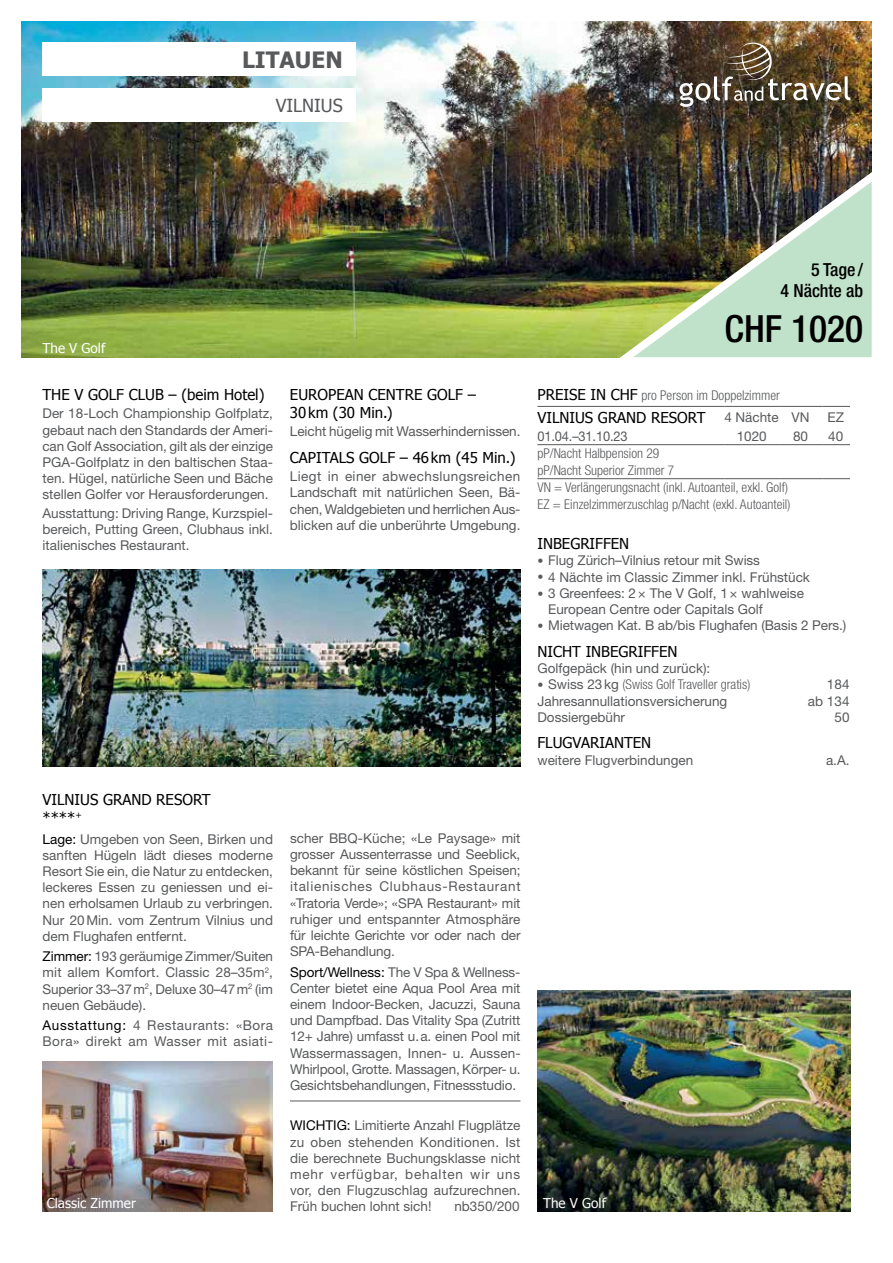
<style>
.page{position:relative;width:893px;height:1263px;background:#fff}
.page>*{position:absolute;margin:0;border:0;box-sizing:border-box;transform-origin:0 0}
.t1{font:500 condensed 37.5px "Helvetica Neue LT Pro";color:#000}
.t2{font:700 22.5px "Tahoma";color:#58595b}
.t3{font:500 condensed 18px/21.6px "Helvetica Neue LT Pro";color:#000;text-align:right}
.t4{font:18px "Tahoma";color:#58595b}
.t5{font:15px/18px "Tahoma";color:#000}
.t6{font:13.5px/16.2px "Helvetica Neue LT Pro";color:#58595b;text-align:justify}
.t7{font:300 condensed 13.5px/16.2px "Helvetica Neue LT Pro";color:#58595b}
.t8{font:13.5px/16.2px "Helvetica Neue LT Pro";letter-spacing:.04em;color:#58595b}
.t9{font:13.5px "Tahoma";color:#fff}
.t10{font:13.5px "Helvetica Neue LT Pro";color:#58595b;scale:.95 1}
.s1{color:#000}
.s2{font-family:"Tahoma";font-weight:400;font-stretch:normal;font-size:15px;color:#000}
.s3{font-size:12px}
.s4{font-weight:400;font-stretch:normal;font-size:12px}
.s5{font-weight:400;font-stretch:normal}
</style>
<div class="page">
<img style="left:43px;top:570px;width:477px;height:197px">
<img style="left:43px;top:1061px;width:230px;height:151px">
<img style="left:21px;top:21px;width:851px;height:336px">
<img style="left:611px;top:159px;width:261px;height:199px">
<img style="left:679px;top:43px;width:171px;height:63px">
<img style="left:537px;top:990px;width:313px;height:222px">
<hr style="left:290px;top:1100px;width:230px;height:1px;background:#58595b">
<hr style="left:537px;top:406px;width:188px;height:1px;background:#58595b">
<hr style="left:725px;top:406px;width:55px;height:1px;background:#58595b">
<hr style="left:780px;top:406px;width:42px;height:1px;background:#58595b">
<svg style="left:822px;top:406px;width:28px;height:1px"></svg>
<hr style="left:537px;top:444px;width:188px;height:1px;background:#58595b">
<hr style="left:725px;top:444px;width:55px;height:1px;background:#58595b">
<hr style="left:780px;top:444px;width:42px;height:1px;background:#58595b">
<svg style="left:822px;top:444px;width:28px;height:1px"></svg>
<hr style="left:537px;top:478px;width:188px;height:1px;background:#58595b">
<hr style="left:725px;top:478px;width:55px;height:1px;background:#58595b">
<hr style="left:780px;top:478px;width:42px;height:1px;background:#58595b">
<svg style="left:822px;top:478px;width:28px;height:1px"></svg>
<div style="left:43px;top:43px;width:313px;height:33px;background:#fff"></div>
<div style="left:43px;top:89px;width:313px;height:33px;background:#fff"></div>
<h2 class="t2" style="left:242px;top:44px;width:102px">LITAUEN</h2>
<h3 class="t4" style="left:276px;top:94px;width:68px">VILNIUS</h3>
<p class="t9" style="left:43px;top:339px;width:64px">The V Golf</p>
<p class="t5" style="left:43px;top:385px;width:223px">THE V GOLF CLUB – (beim Hotel)</p>
<p class="t6" style="left:43px;top:405px;width:232px">Der 18-Loch Championship Golfplatz, gebaut nach den Standards der Ameri&shy;can Golf Association, gilt als der einzige PGA-Golfplatz in den baltischen Staa&shy;ten. Hügel, natürliche Seen und Bäche stellen Golfer vor Herausforderungen.</p>
<p class="t6" style="left:43px;top:504px;width:232px">Ausstattung: Driving Range, Kurzspiel&shy;bereich, Putting Green, Clubhaus inkl. italienisches Restaurant.</p>
<p class="t5" style="left:43px;top:790px;width:170px">VILNIUS GRAND RESORT ****<sup>+</sup></p>
<p class="t6" style="left:43px;top:830px;width:232px"><span class="s1">Lage:</span> Umgeben von Seen, Birken und sanften Hügeln lädt dieses moderne Resort Sie ein, die Natur zu entdecken, leckeres Essen zu geniessen und ei&shy;nen erholsamen Urlaub zu verbringen.<br>Nur 20 Min. vom Zentrum Vilnius und dem Flughafen entfernt.</p>
<p class="t6" style="left:43px;top:948px;width:232px"><span class="s1">Zimmer:</span> 193 geräumige Zimmer/Suiten mit allem Komfort. Classic 28–35m<sup>2</sup>, Superior 33–37 m<sup>2</sup>, Deluxe 30–47 m<sup>2</sup> (im neuen Gebäude).</p>
<p class="t8" style="left:43px;top:1017px;width:232px"><span class="s1">Ausstattung:</span> 4 Restaurants: «Bora<br>Bora» direkt am Wasser mit asiati-</p>
<p class="t9" style="left:47px;top:1194px;width:91px">Classic Zimmer</p>
<h3 class="t3" style="left:780px;top:258px;width:84px">5 Tage /<br>4 Nächte ab</h3>
<h1 class="t1" style="left:724px;top:307px;width:140px">CHF 1020</h1>
<p class="t5" style="left:290px;top:385px;width:187px">EUROPEAN CENTRE GOLF –<br>30 km (30 Min.)</p>
<p class="t6" style="left:290px;top:423px;width:232px">Leicht hügelig mit Wasserhindernissen.</p>
<p class="t5" style="left:290px;top:448px;width:227px">CAPITALS GOLF – 46 km (45 Min.)</p>
<p class="t6" style="left:290px;top:468px;width:232px">Liegt in einer abwechslungsreichen Landschaft mit natürlichen Seen, Bä&shy;chen, Waldgebieten und herrlichen Aus&shy;blicken auf die unberührte Umgebung.</p>
<p class="t7" style="left:537px;top:387px;width:244px"><span class="s2">PREISE IN CHF</span> pro Person im Doppelzimmer</p>
<p class="t5" style="left:537px;top:408px;width:170px">VILNIUS GRAND RESORT</p>
<p class="t6" style="left:725px;top:409px;width:86px">4 Nächte VN</p>
<p class="t6" style="left:827px;top:409px;width:18px">EZ</p>
<p class="t10" style="left:537px;top:428px;width:96px">01.04.–31.10.23</p>
<p class="t6" style="left:737px;top:428px;width:32px">1020</p>
<p class="t6" style="left:793px;top:428px;width:17px">80</p>
<p class="t6" style="left:828px;top:428px;width:17px">40</p>
<p class="t7" style="left:537px;top:445px;width:138px">pP/Nacht Halbpension 29 pP/Nacht Superior Zimmer 7</p>
<p class="t7" style="left:537px;top:479px;width:254px">VN = Verlängerungsnacht (inkl. Autoanteil, exkl. Golf)<br>EZ = Einzelzimmerzuschlag p/Nacht (exkl. Autoanteil)</p>
<p class="t5" style="left:537px;top:534px;width:93px">INBEGRIFFEN</p>
<p class="t6" style="left:537px;top:552px;width:224px"><span class="s3">•</span> Flug Zürich–Vilnius retour mit Swiss</p>
<p class="t6" style="left:537px;top:568px;width:274px"><span class="s3">•</span> 4 Nächte im Classic Zimmer inkl. Frühstück</p>
<p class="t6" style="left:548px;top:585px;width:257px;text-indent:-11px"><span class="s3">•</span> 3 Greenfees: 2 × The V Golf, 1 × wahlweise<br>European Centre oder Capitals Golf</p>
<p class="t6" style="left:537px;top:617px;width:310px"><span class="s3">•</span> Mietwagen Kat. B ab/bis Flughafen (Basis 2 Pers.)</p>
<p class="t5" style="left:537px;top:642px;width:142px">NICHT INBEGRIFFEN</p>
<p class="t6" style="left:537px;top:659px;width:174px">Golfgepäck (hin und zurück):</p>
<p class="t7" style="left:537px;top:676px;width:214px"><span class="s4">•</span> <span class="s5">Swiss 23 kg</span> (Swiss Golf Traveller gratis)</p>
<p class="t6" style="left:827px;top:676px;width:24px">184</p>
<p class="t6" style="left:537px;top:692px;width:191px">Jahresannullationsversicherung</p>
<p class="t6" style="left:808px;top:692px;width:43px">ab 134</p>
<p class="t6" style="left:537px;top:709px;width:89px">Dossiergebühr</p>
<p class="t6" style="left:834px;top:709px;width:17px">50</p>
<p class="t5" style="left:537px;top:733px;width:115px">FLUGVARIANTEN</p>
<p class="t6" style="left:537px;top:751px;width:157px">weitere Flugverbindungen</p>
<p class="t6" style="left:826px;top:751px;width:25px">a.A.</p>
<p class="t6" style="left:290px;top:829px;width:232px">scher BBQ-Küche; «Le Paysage» mit grosser Aussenterrasse und Seeblick, bekannt für seine köstlichen Speisen; italienisches Clubhaus-Restaurant «Tratoria Verde»; «SPA Restaurant» mit ruhiger und entspannter Atmosphäre für leichte Gerichte vor oder nach der SPA-Behandlung.</p>
<p class="t6" style="left:290px;top:963px;width:232px"><span class="s1">Sport/Wellness:</span> The V Spa &amp; Wellness-Center bietet eine Aqua Pool Area mit einem Indoor-Becken, Jacuzzi, Sauna und Dampfbad. Das Vitality Spa (Zutritt 12+ Jahre) umfasst u. a. einen Pool mit Wassermassagen, Innen- u. Aussen-Whirlpool, Grotte. Massagen, Körper- u.<br>Gesichtsbehandlungen, Fitnessstudio.</p>
<p class="t6" style="left:290px;top:1117px;width:232px"><span class="s1">WICHTIG:</span> Limitierte Anzahl Flugplätze zu oben stehenden Konditionen. Ist die berechnete Buchungsklasse nicht mehr verfügbar, behalten wir uns vor, den Flugzuschlag aufzurechnen.<br>Früh buchen lohnt sich!</p>
<p class="t6" style="left:454px;top:1198px;width:67px">nb350/200</p>
<p class="t9" style="left:542px;top:1194px;width:25px">Golf</p>
<p class="t9" style="left:543px;top:1194px;width:64px">The V Golf</p>
</div>
